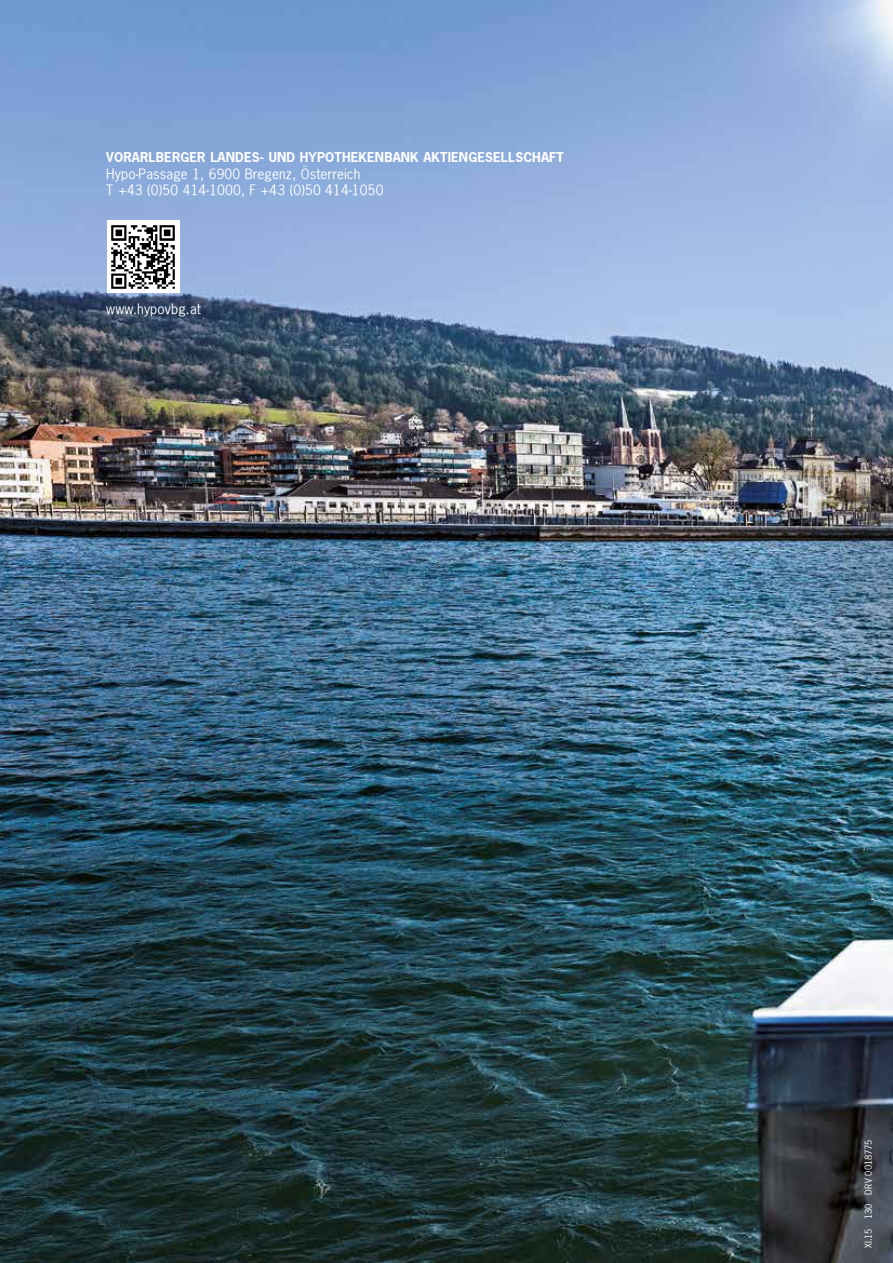
<style>
.page{position:relative;width:893px;height:1263px;background:#fff}
.page>*{position:absolute;margin:0;border:0;box-sizing:border-box;transform-origin:0 0}
.t1{font:13.5px/16.5px "News Gothic";letter-spacing:.01em;color:#fff}
.t2{font:700 12.75px "News Gothic";letter-spacing:.01em;color:#fff}
.t3{font:9px "News Gothic";letter-spacing:.005em;color:#fff}
</style>
<div class="page">
<img style="left:0;top:0;width:893px;height:1263px">
<div style="left:107px;top:220px;width:72px;height:73px;background:#fff"></div>
<img style="left:111px;top:225px;width:64px;height:64px">
<p class="t2" style="left:106px;top:149px;width:459px">VORARLBERGER LANDES- UND HYPOTHEKENBANK AKTIENGESELLSCHAFT</p>
<p class="t1" style="left:106px;top:165px;width:279px">Hypo-Passage 1, 6900 Bregenz, Österreich<br>T +43 (0)50 414-1000, F +43 (0)50 414-1050</p>
<p class="t1" style="left:106px;top:300px;width:96px">www.hypovbg.at</p>
<p class="t3" style="left:862px;top:1248px;width:110px;rotate:-90deg">XI.15 130 DRV 0018775</p>
</div>
